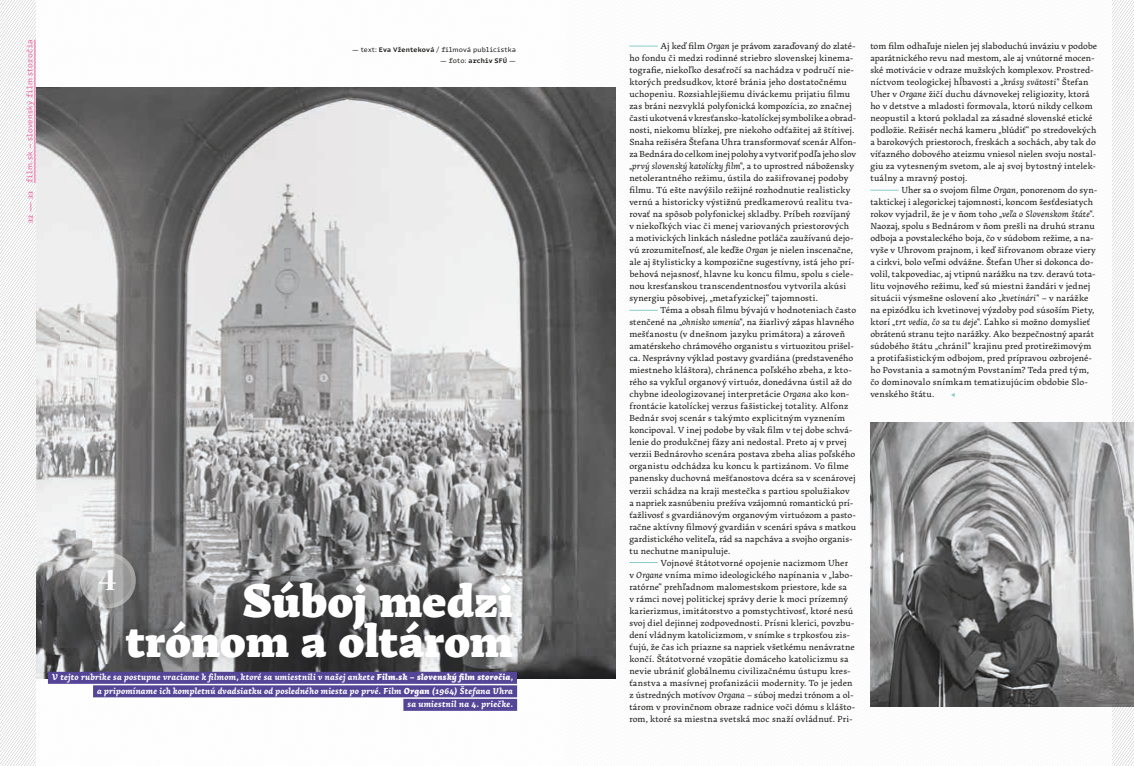
<style>
.page{position:relative;width:1134px;height:766px;background:#fff}
.page>*{position:absolute;margin:0;border:0;box-sizing:border-box;transform-origin:0 0}
.t1{font:47.5px "Arek Latn Eb";letter-spacing:-.005em;color:#fff}
.t2{font:700 27.5px "Bw Darius Stencil";color:#fff}
.t3{font:500 10px "Tabac G2";color:#ec619f}
.t4{font:9.1px/12px "Arek Latn";letter-spacing:.01em;color:#1d1d1b}
.t5{font:9.1px "Arek Latn";letter-spacing:-.01em;color:#1d1d1b}
.t6{font:9.1px "Arek Latn";color:#89ccca}
.t7{font:italic 700 8.9px "Arek Latn";letter-spacing:.025em;color:#fff}
.t8{font:8px "Magnetic Pro";color:#ec619f}
.t9{font:7px "Magnetic Pro";color:#1d1d1b}
.t10{font:700 7px "Magnetic Pro";letter-spacing:.025em;color:#1d1d1b}
.s1{font-weight:700}
.s2{font-weight:400}
.s3{font-family:"Arek Latn Eb It";font-weight:400;font-style:normal}
.s4{font-style:italic}
</style>
<div class="page">
<img style="left:0;top:0;width:1134px;height:765px">
<div style="left:567px;top:0;width:544px;height:765px;background:#fff"></div>
<svg style="left:870px;top:190px;width:29px;height:1px"></svg>
<svg style="left:629px;top:46px;width:29px;height:1px"></svg>
<svg style="left:629px;top:310px;width:29px;height:1px"></svg>
<svg style="left:629px;top:562px;width:29px;height:1px"></svg>
<div style="left:37px;top:0;width:530px;height:765px;background:#fff"></div>
<img style="left:37px;top:88px;width:578px;height:589px">
<img style="left:870px;top:422px;width:264px;height:284px">
<div style="left:48px;top:671px;width:469px;height:12px;background:#554596"></div>
<div style="left:93px;top:685px;width:424px;height:12px;background:#554596"></div>
<div style="left:403px;top:698px;width:114px;height:12px;background:#554596"></div>
<div style="left:112px;top:567px;width:415px;height:105px;background:#1d1d1b;opacity:.15"></div>
<div style="left:11px;top:25px;width:41px;height:173px;background:#fff;opacity:.5"></div>
<hr style="left:35px;top:40px;width:1px;height:143px;background:#ec619f">
<div style="left:13px;top:176px;width:36px;height:62px;background:#fff;opacity:.5"></div>
<div style="left:71px;top:543px;width:74px;height:74px;background:#1d1d1b;opacity:.3"></div>
<svg style="left:82px;top:554px;width:52px;height:52px"></svg>
<div style="left:80px;top:552px;width:56px;height:56px;border:4px solid #e4e4e3;border-radius:50%"></div>
<p class="t8" style="left:25px;top:183px;width:145px;rotate:-90deg">film.sk – slovenský film storočia</p>
<p class="t3" style="left:23px;top:223px;width:34px;rotate:-90deg">32 — 33</p>
<p class="t9" style="left:352px;top:45px;width:165px">— text: <span class="s1">Eva Vženteková</span> / filmová publicistka</p>
<p class="t10" style="left:440px;top:56px;width:77px"><span class="s2">— foto:</span> archív SFÚ <span class="s2">—</span></p>
<h2 class="t2" style="left:99px;top:561px;width:19px">4</h2>
<p class="t1" style="left:242px;top:563px;width:272px">Súboj medzi</p>
<p class="t1" style="left:126px;top:603px;width:389px">trónom a oltárom</p>
<p class="t7" style="left:52px;top:670px;width:462px">V tejto rubrike sa postupne vraciame k filmom, ktoré sa umiestnili v našej ankete <span class="s3">Film.sk – slovenský film storočia</span>,</p>
<p class="t7" style="left:97px;top:684px;width:417px">a pripomíname ich kompletnú dvadsiatku od posledného miesta po prvé. Film <span class="s3">Organ</span> (1964) Štefana Uhra</p>
<p class="t7" style="left:407px;top:697px;width:107px">sa umiestnil na 4. priečke.</p>
<p class="t4" style="left:660px;top:40px;width:196px">Aj keď film <span class="s4">Organ</span> je právom zaraďovaný do zlaté-</p>
<p class="t4" style="left:629px;top:52px;width:226px">ho fondu či medzi rodinné striebro slovenskej kinema-</p>
<p class="t4" style="left:629px;top:64px;width:226px">tografie, niekoľko desaťročí sa nachádza v područí nie-</p>
<p class="t4" style="left:629px;top:76px;width:224px">ktorých predsudkov, ktoré bránia jeho dostatočnému uchopeniu. Rozsiahlejšiemu diváckemu prijatiu filmu zas bráni nezvyklá polyfonická kompozícia, zo značnej</p>
<p class="t4" style="left:629px;top:112px;width:228px">časti ukotvená v kresťansko-katolíckej symbolike a obrad-</p>
<p class="t4" style="left:629px;top:124px;width:227px">nosti, niekomu blízkej, pre niekoho odťažitej až štítivej.</p>
<p class="t4" style="left:629px;top:136px;width:228px">Snaha režiséra Štefana Uhra transformovať scenár Alfon&shy;za Bednára do celkom inej polohy a vytvoriť podľa jeho slov</p>
<p class="t4" style="left:629px;top:160px;width:226px"><span class="s4">„prvý slovenský katolícky film“</span>, a to uprostred nábožensky netolerantného režimu, ústila do zašifrovanej podoby filmu. Tú ešte navýšilo režijné rozhodnutie realisticky vernú a historicky výstižnú predkamerovú realitu tva&shy;rovať na spôsob polyfonickej skladby. Príbeh rozvíjaný v niekoľkých viac či menej variovaných priestorových</p>
<p class="t4" style="left:629px;top:232px;width:226px">a motivických linkách následne potláča zaužívanú dejo-</p>
<p class="t4" style="left:629px;top:244px;width:225px">vú zrozumiteľnosť, ale keďže <span class="s4">Organ</span> je nielen inscenačne,</p>
<p class="t4" style="left:629px;top:256px;width:227px">ale aj štylisticky a kompozične sugestívny, istá jeho prí-</p>
<p class="t4" style="left:629px;top:268px;width:226px">behová nejasnosť, hlavne ku koncu filmu, spolu s ciele-</p>
<p class="t4" style="left:629px;top:280px;width:218px">nou kresťanskou transcendentnosťou vytvorila akúsi synergiu pôsobivej, „metafyzickej“ tajomnosti.</p>
<p class="t4" style="left:660px;top:304px;width:197px">Téma a obsah filmu bývajú v hodnoteniach často</p>
<p class="t4" style="left:629px;top:316px;width:227px">stenčené na <span class="s4">„ohnisko umenia“</span>, na žiarlivý zápas hlavného mešťanostu (v dnešnom jazyku primátora) a zároveň amatérskeho chrámového organistu s virtuozitou prišel-</p>
<p class="t4" style="left:629px;top:352px;width:225px">ca. Nesprávny výklad postavy gvardiána (predstaveného</p>
<p class="t4" style="left:629px;top:364px;width:224px">miestneho kláštora), chránenca poľského zbeha, z kto-</p>
<p class="t4" style="left:629px;top:376px;width:224px">rého sa vykľul organový virtuóz, donedávna ústil až do chybne ideologizovanej interpretácie <span class="s4">Organa</span> ako kon&shy;frontácie katolíckej verzus fašistickej totality. Alfonz Bednár svoj scenár s takýmto explicitným vyznením</p>
<p class="t4" style="left:629px;top:424px;width:224px">koncipoval. V inej podobe by však film v tej dobe schvá-</p>
<p class="t4" style="left:629px;top:436px;width:228px">lenie do produkčnej fázy ani nedostal. Preto aj v prvej verzii Bednárovho scenára postava zbeha alias poľského organistu odchádza ku koncu k partizánom. Vo filme panensky duchovná mešťanostova dcéra sa v scenárovej verzii schádza na kraji mestečka s partiou spolužiakov a napriek zasnúbeniu prežíva vzájomnú romantickú prí-</p>
<p class="t4" style="left:629px;top:508px;width:228px">ťažlivosť s gvardiánovým organovým virtuózom a pasto-</p>
<p class="t4" style="left:629px;top:520px;width:228px">račne aktívny filmový gvardián v scenári spáva s matkou</p>
<p class="t4" style="left:629px;top:532px;width:225px">gardistického veliteľa, rád sa napcháva a svojho organis-</p>
<p class="t4" style="left:629px;top:544px;width:102px">tu nechutne manipuluje.</p>
<p class="t4" style="left:660px;top:556px;width:189px">Vojnové štátotvorné opojenie nacizmom Uher</p>
<p class="t4" style="left:629px;top:568px;width:225px">v <span class="s4">Organe</span> vníma mimo ideologického napínania v „labo-</p>
<p class="t4" style="left:629px;top:580px;width:219px">ratórne“ prehľadnom malomestskom priestore, kde sa</p>
<p class="t4" style="left:629px;top:592px;width:220px">v rámci novej politickej správy derie k moci prízemný</p>
<p class="t4" style="left:629px;top:604px;width:225px">karierizmus, imitátorstvo a pomstychtivosť, ktoré nesú</p>
<p class="t4" style="left:629px;top:616px;width:226px">svoj diel dejinnej zodpovednosti. Prísni klerici, povzbu-</p>
<p class="t4" style="left:629px;top:628px;width:227px">dení vládnym katolicizmom, v snímke s trpkosťou zis&shy;ťujú, že čas ich priazne sa napriek všetkému nenávratne končí. Štátotvorné vzopätie domáceho katolicizmu sa nevie ubrániť globálnemu civilizačnému ústupu kres&shy;ťanstva a masívnej profanizácii modernity. To je jeden</p>
<p class="t4" style="left:629px;top:688px;width:226px">z ústredných motívov <span class="s4">Organa</span> – súboj medzi trónom a ol-</p>
<p class="t4" style="left:629px;top:700px;width:227px">tárom v provinčnom obraze radnice voči dómu s klášto-</p>
<p class="t4" style="left:629px;top:712px;width:225px">rom, ktoré sa miestna svetská moc snaží ovládnuť. Pri-</p>
<p class="t4" style="left:870px;top:40px;width:228px">tom film odhaľuje nielen jej slaboduchú inváziu v podobe</p>
<p class="t4" style="left:870px;top:52px;width:226px">aparátnického revu nad mestom, ale aj vnútorné mocen-</p>
<p class="t4" style="left:870px;top:64px;width:225px">ské motivácie v odraze mužských komplexov. Prostred&shy;níctvom teologickej hĺbavosti a <span class="s4">„krásy svätosti“</span> Štefan Uher v <span class="s4">Organe</span> žičí duchu dávnovekej religiozity, ktorá ho v detstve a mladosti formovala, ktorú nikdy celkom neopustil a ktorú pokladal za zásadné slovenské etické</p>
<p class="t4" style="left:870px;top:124px;width:228px">podložie. Režisér nechá kameru „blúdiť“ po stredovekých</p>
<p class="t4" style="left:870px;top:136px;width:227px">a barokových priestoroch, freskách a sochách, aby tak do</p>
<p class="t4" style="left:870px;top:148px;width:227px">víťazného dobového ateizmu vniesol nielen svoju nostal-</p>
<p class="t4" style="left:870px;top:160px;width:227px">giu za vytesneným svetom, ale aj svoj bytostný intelek&shy;tuálny a mravný postoj.</p>
<p class="t5" style="left:901px;top:184px;width:197px">Uher sa o svojom filme <span class="s4">Organ</span>, ponorenom do syn-</p>
<p class="t4" style="left:870px;top:196px;width:224px">taktickej i alegorickej tajomnosti, koncom šesťdesiatych</p>
<p class="t4" style="left:870px;top:208px;width:226px">rokov vyjadril, že je v ňom toho <span class="s4">„veľa o Slovenskom štáte“</span>.<br>Naozaj, spolu s Bednárom v ňom prešli na druhú stranu</p>
<p class="t4" style="left:870px;top:232px;width:225px">odboja a povstaleckého boja, čo v súdobom režime, a na-</p>
<p class="t4" style="left:870px;top:244px;width:227px">vyše v Uhrovom prajnom, i keď šifrovanom obraze viery a cirkvi, bolo veľmi odvážne. Štefan Uher si dokonca do-</p>
<p class="t4" style="left:870px;top:268px;width:227px">volil, takpovediac, aj vtipnú narážku na tzv. deravú tota-</p>
<p class="t4" style="left:870px;top:280px;width:225px">litu vojnového režimu, keď sú miestni žandári v jednej situácii výsmešne oslovení ako <span class="s4">„kvetinári“</span> – v narážke na epizódku ich kvetinovej výzdoby pod súsoším Piety, ktorí <span class="s4">„trt vedia, čo sa tu deje“</span>. Ľahko si možno domyslieť</p>
<p class="t4" style="left:870px;top:328px;width:225px">obrátenú stranu tejto narážky. Ako bezpečnostný aparát</p>
<p class="t4" style="left:870px;top:340px;width:223px">súdobého štátu „chránil“ krajinu pred protirežimovým a protifašistickým odbojom, pred prípravou ozbrojené-</p>
<p class="t4" style="left:870px;top:364px;width:220px;text-align:justify">ho Povstania a samotným Povstaním? Teda pred tým, čo dominovalo snímkam tematizujúcim obdobie Slo&shy;venského štátu.</p>
<p class="t6" style="left:951px;top:388px;width:6px">◀</p>
</div>
